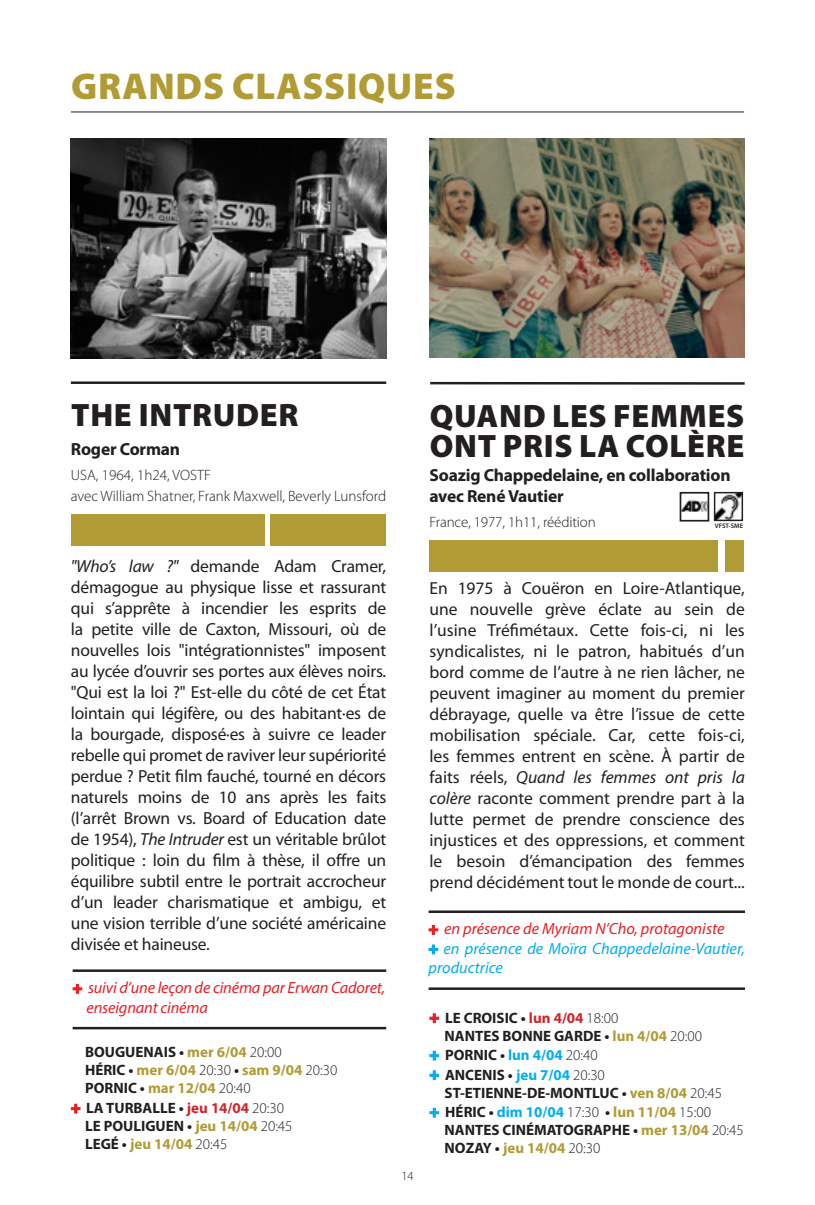
<style>
.page{position:relative;width:815px;height:1205px;background:#fff}
.page>*{position:absolute;margin:0;border:0;box-sizing:border-box;transform-origin:0 0}
.t1{font:900 37.5px "Myriad Pro";letter-spacing:.02em;color:#b19b35}
.TEXTE_FILM{font:900 32.5px/30px "Myriad Pro";letter-spacing:.02em;color:#231f20}
.t2{font:17.5px/21px "Myriad Pro";letter-spacing:-.005em;color:#231f20;text-align:justify}
.t3{font:700 17.5px/21px "Myriad Pro";letter-spacing:-.01em;color:#231f20}
.t4{font:italic 16.25px/19.5px "Myriad Pro";color:#00aeef}
.t5{font:italic 16.25px/19.5px "Myriad Pro";letter-spacing:-.01em;color:#ee1d23}
.t6{font:700 15px "Myriad Pro";color:#231f20}
.t7{font:300 15px "Myriad Pro";color:#231f20}
.t8{font:700 15px "Myriad Pro";color:#b19b35}
.t9{font:300 12.5px "Myriad Pro";color:#231f20}
.t10{font:600 6.75px "Myriad Pro";color:#231f20}
.s1{font-style:italic}
.s2{font-weight:900;font-style:normal}
.s3{color:#b19b35}
.s4{font-weight:300}
.s5{color:#231f20}
.s6{font-weight:300;color:#231f20}
.s7{font-weight:900;font-size:16.25px;color:#ee1d23}
.s8{color:#d1232a}
.s9{font-weight:900;font-style:normal;color:#ee1d23}
.s10{color:#ee1d23}
.s11{font-weight:900;font-size:16.25px;color:#00aeef}
.s12{color:#00aeef}
.s13{font-weight:700}
.s14{font-weight:700;color:#00aeef}
.s15{font-weight:700;color:#b19b35}
</style>
<div class="page">
<hr style="left:71px;top:112px;width:673px;height:1px;background:#231f20">
<img style="left:71px;top:139px;width:315px;height:219px">
<hr style="left:71px;top:381px;width:315px;height:3px;background:#231f20">
<div style="left:71px;top:515px;width:193px;height:31px;background:#b19b35"></div>
<div style="left:271px;top:515px;width:115px;height:31px;background:#b19b35"></div>
<img style="left:429px;top:138px;width:316px;height:220px">
<div style="left:429px;top:541px;width:289px;height:31px;background:#b19b35"></div>
<div style="left:726px;top:541px;width:18px;height:31px;background:#b19b35"></div>
<hr style="left:430px;top:382px;width:315px;height:3px;background:#231f20">
<hr style="left:73px;top:969px;width:313px;height:3px;background:#231f20">
<hr style="left:73px;top:1027px;width:313px;height:2px;background:#231f20">
<hr style="left:429px;top:910px;width:316px;height:3px;background:#231f20">
<hr style="left:429px;top:987px;width:316px;height:3px;background:#231f20">
<img style="left:716px;top:494px;width:25px;height:25px">
<div style="left:714px;top:492px;width:29px;height:29px;border:1px solid #231f20"></div>
<img style="left:683px;top:499px;width:23px;height:13px">
<div style="left:680px;top:492px;width:29px;height:29px;border:2px solid #231f20"></div>
<p class="t1" style="left:71px;top:61px;width:386px">GRANDS CLASSIQUES</p>
<p class="TEXTE_FILM" style="left:71px;top:399px;width:229px">THE INTRUDER</p>
<p class="t3" style="left:71px;top:438px;width:111px">Roger Corman</p>
<p class="t7" style="left:71px;top:465px;width:142px">USA, 1964, 1h24, VOSTF</p>
<p class="t7" style="left:71px;top:487px;width:317px">avec William Shatner, Frank Maxwell, Beverly Lunsford</p>
<p class="t2" style="left:71px;top:556px;width:317px"><span class="s1">"Who’s law ?"</span> demande Adam Cramer, démagogue au physique lisse et rassurant qui s’apprête à incendier les esprits de la petite ville de Caxton, Missouri, où de nouvelles lois "intégrationnistes" imposent au lycée d’ouvrir ses portes aux élèves noirs. "Qui est la loi ?" Est-elle du côté de cet État lointain qui légifère, ou des habitant·es de la bourgade, disposé·es à suivre ce leader rebelle qui promet de raviver leur supériorité perdue ? Petit film fauché, tourné en décors naturels moins de 10 ans après les faits (l’arrêt Brown vs. Board of Education date de 1954), <span class="s1">The Intruder</span> est un véritable brûlot politique : loin du film à thèse, il offre un équilibre subtil entre le portrait accrocheur d’un leader charismatique et ambigu, et une vision terrible d’une société américaine divisée et haineuse.</p>
<p class="t5" style="left:87px;top:978px;width:300px;text-indent:-14px"><span class="s2">+</span> suivi d’une leçon de cinéma par Erwan Cadoret, enseignant cinéma</p>
<p class="t6" style="left:85px;top:1042px;width:198px">BOUGUENAIS • <span class="s3">mer 6/04</span> <span class="s4">20:00</span></p>
<p class="t8" style="left:85px;top:1060px;width:254px"><span class="s5">HÉRIC •</span> mer 6/04 <span class="s6">20:30</span> <span class="s5">•</span> sam 9/04 <span class="s6">20:30</span></p>
<p class="t8" style="left:85px;top:1078px;width:167px"><span class="s5">PORNIC •</span> mar 12/04 <span class="s6">20:40</span></p>
<p class="t6" style="left:71px;top:1098px;width:215px"><span class="s7">+</span> LA TURBALLE • <span class="s8">jeu 14/04</span> <span class="s4">20:30</span></p>
<p class="t6" style="left:85px;top:1116px;width:209px">LE POULIGUEN • <span class="s3">jeu 14/04</span> <span class="s4">20:45</span></p>
<p class="t8" style="left:85px;top:1134px;width:144px"><span class="s5">LEGÉ •</span> jeu 14/04 <span class="s6">20:45</span></p>
<p class="TEXTE_FILM" style="left:430px;top:399px;width:316px">QUAND LES FEMMES<br>ONT PRIS LA COLÈRE</p>
<p class="t3" style="left:429px;top:464px;width:303px">Soazig Chappedelaine, en collaboration avec René Vautier</p>
<p class="t7" style="left:429px;top:513px;width:168px">France, 1977, 1h11, réédition</p>
<p class="t10" style="left:715px;top:521px;width:30px">VFST-SME</p>
<p class="t9" style="left:401px;top:1168px;width:14px">14</p>
<p class="t2" style="left:429px;top:578px;width:317px">En 1975 à Couëron en Loire-Atlantique, une nouvelle grève éclate au sein de l’usine Tréfimétaux. Cette fois-ci, ni les syndicalistes, ni le patron, habitués d’un bord comme de l’autre à ne rien lâcher, ne peuvent imaginer au moment du premier débrayage, quelle va être l’issue de cette mobilisation spéciale. Car, cette fois-ci, les femmes entrent en scène. À partir de faits réels, <span class="s1">Quand les femmes ont pris la colère</span> raconte comment prendre part à la lutte permet de prendre conscience des injustices et des oppressions, et comment le besoin d’émancipation des femmes prend décidément tout le monde de court...</p>
<p class="t4" style="left:429px;top:919px;width:318px"><span class="s9">+</span> <span class="s10">en présence de Myriam N’Cho, protagoniste<br></span><span class="s2">+</span> en présence de Moïra Chappedelaine-Vautier, productrice</p>
<p class="t6" style="left:429px;top:1007px;width:191px"><span class="s7">+</span> LE CROISIC • <span class="s8">lun 4/04</span> <span class="s4">18:00</span></p>
<p class="t6" style="left:445px;top:1025px;width:259px">NANTES BONNE GARDE • <span class="s3">lun 4/04</span> <span class="s4">20:00</span></p>
<p class="t6" style="left:429px;top:1045px;width:170px"><span class="s11">+</span> PORNIC • <span class="s12">lun 4/04</span> <span class="s4">20:40</span></p>
<p class="t6" style="left:429px;top:1064px;width:177px"><span class="s11">+</span> ANCENIS • <span class="s12">jeu 7/04</span> <span class="s4">20:30</span></p>
<p class="t6" style="left:445px;top:1082px;width:279px">ST-ETIENNE-DE-MONTLUC • <span class="s3">ven 8/04</span> <span class="s4">20:45</span></p>
<p class="t7" style="left:429px;top:1103px;width:283px"><span class="s11">+</span> <span class="s13">HÉRIC •</span> <span class="s14">dim 10/04</span> 17:30 <span class="s13">•</span> <span class="s15">lun 11/04</span> 15:00</p>
<p class="t6" style="left:445px;top:1120px;width:301px">NANTES CINÉMATOGRAPHE • <span class="s3">mer 13/04</span> <span class="s4">20:45</span></p>
<p class="t8" style="left:445px;top:1138px;width:157px"><span class="s5">NOZAY •</span> jeu 14/04 <span class="s6">20:30</span></p>
</div>
